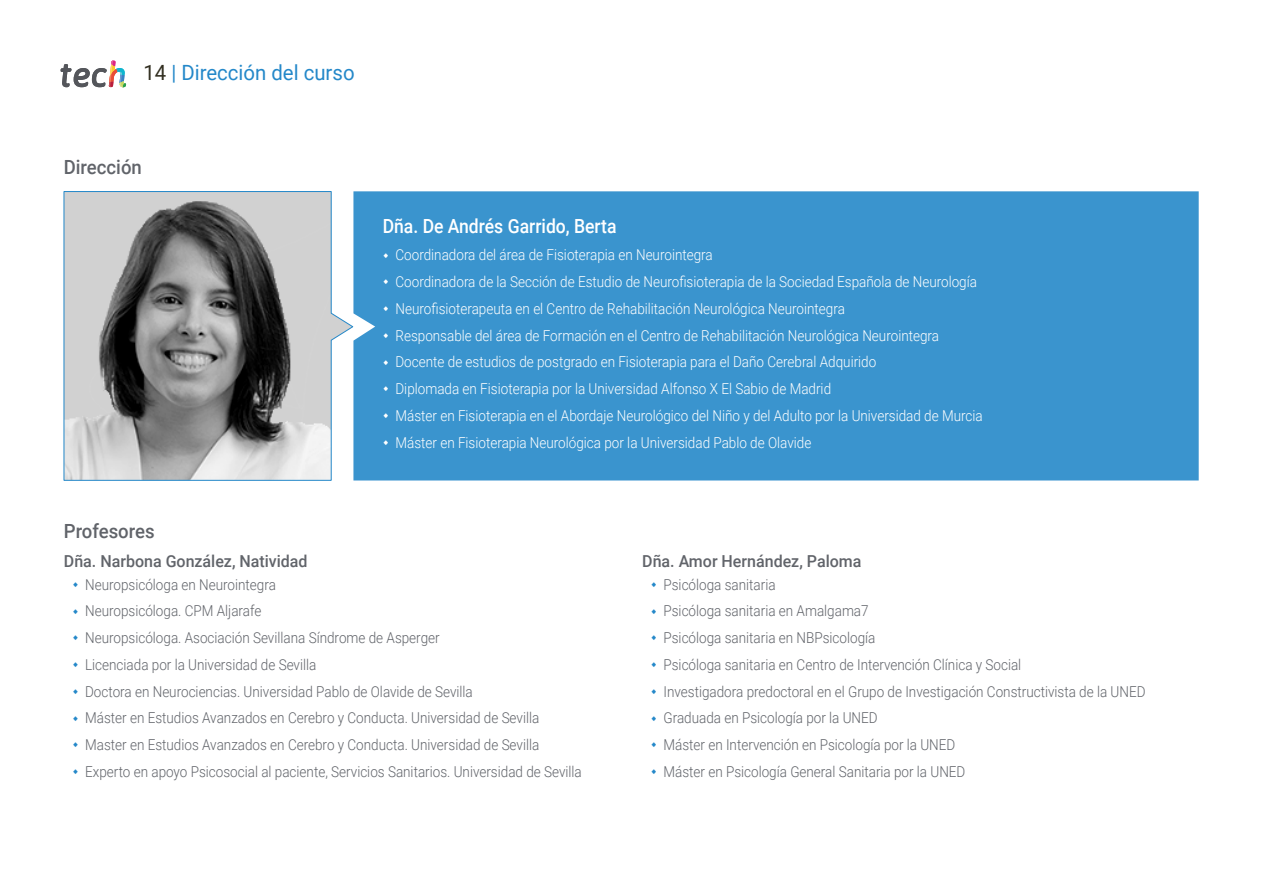
<style>
.page{position:relative;width:1263px;height:893px;background:#fff}
.page>*{position:absolute;margin:0;border:0;box-sizing:border-box;transform-origin:0 0}
.t1{font:21px "Roboto";color:#2488c9}
.t2{font:500 19.5px "Roboto";color:#fff;scale:.9 1}
.t3{font:500 19.5px "Roboto";color:#61646a;scale:.95 1}
.t4{font:500 16.5px "Roboto";color:#61646a}
.t5{font:300 15px/26.7px "Roboto";color:#61646a;scale:.9 1}
.t6{font:300 15px/26.7px "Roboto";color:#fff;scale:.9 1}
.s1{color:#312e20}
</style>
<div class="page">
<div style="left:353px;top:191px;width:846px;height:289px;background:#3a94ce"></div>
<svg style="left:64px;top:191px;width:289px;height:290px;background:#9e9fa0"></svg>
<svg style="left:61px;top:61px;width:65px;height:27px"></svg>
<svg style="left:384px;top:253px;width:4px;height:5px"></svg>
<svg style="left:384px;top:279px;width:4px;height:5px"></svg>
<svg style="left:384px;top:306px;width:4px;height:5px"></svg>
<svg style="left:384px;top:333px;width:4px;height:5px"></svg>
<svg style="left:384px;top:360px;width:4px;height:5px"></svg>
<svg style="left:384px;top:386px;width:4px;height:5px"></svg>
<svg style="left:384px;top:413px;width:4px;height:5px"></svg>
<svg style="left:384px;top:440px;width:4px;height:5px"></svg>
<h1 class="t1" style="left:144px;top:57px;width:213px"><span class="s1">14</span> | Dirección del curso</h1>
<h2 class="t3" style="left:64px;top:154px;width:84px">Dirección</h2>
<h2 class="t2" style="left:383px;top:212px;width:261px">Dña. De Andrés Garrido, Berta</h2>
<p class="t6" style="left:395px;top:241px;width:654px">Coordinadora del área de Fisioterapia en Neurointegra<br>Coordinadora de la Sección de Estudio de Neurofisioterapia de la Sociedad Española de Neurología Neurofisioterapeuta en el Centro de Rehabilitación Neurológica Neurointegra<br>Responsable del área de Formación en el Centro de Rehabilitación Neurológica Neurointegra Docente de estudios de postgrado en Fisioterapia para el Daño Cerebral Adquirido<br>Diplomada en Fisioterapia por la Universidad Alfonso X El Sabio de Madrid<br>Máster en Fisioterapia en el Abordaje Neurológico del Niño y del Adulto por la Universidad de Murcia Máster en Fisioterapia Neurológica por la Universidad Pablo de Olavide</p>
<h2 class="t3" style="left:64px;top:517px;width:97px">Profesores</h2>
<p class="t4" style="left:64px;top:550px;width:245px">Dña. Narbona González, Natividad</p>
<p class="t5" style="left:85px;top:570px;width:553px">Neuropsicóloga en Neurointegra<br>Neuropsicóloga. CPM Aljarafe<br>Neuropsicóloga. Asociación Sevillana Síndrome de Asperger<br>Licenciada por la Universidad de Sevilla<br>Doctora en Neurociencias. Universidad Pablo de Olavide de Sevilla<br>Máster en Estudios Avanzados en Cerebro y Conducta. Universidad de Sevilla Master en Estudios Avanzados en Cerebro y Conducta. Universidad de Sevilla Experto en apoyo Psicosocial al paciente, Servicios Sanitarios. Universidad de Sevilla</p>
<p class="t4" style="left:642px;top:550px;width:221px">Dña. Amor Hernández, Paloma</p>
<p class="t5" style="left:663px;top:570px;width:537px">Psicóloga sanitaria<br>Psicóloga sanitaria en Amalgama7<br>Psicóloga sanitaria en NBPsicología<br>Psicóloga sanitaria en Centro de Intervención Clínica y Social<br>Investigadora predoctoral en el Grupo de Investigación Constructivista de la UNED Graduada en Psicología por la UNED<br>Máster en Intervención en Psicología por la UNED<br>Máster en Psicología General Sanitaria por la UNED</p>
</div>
